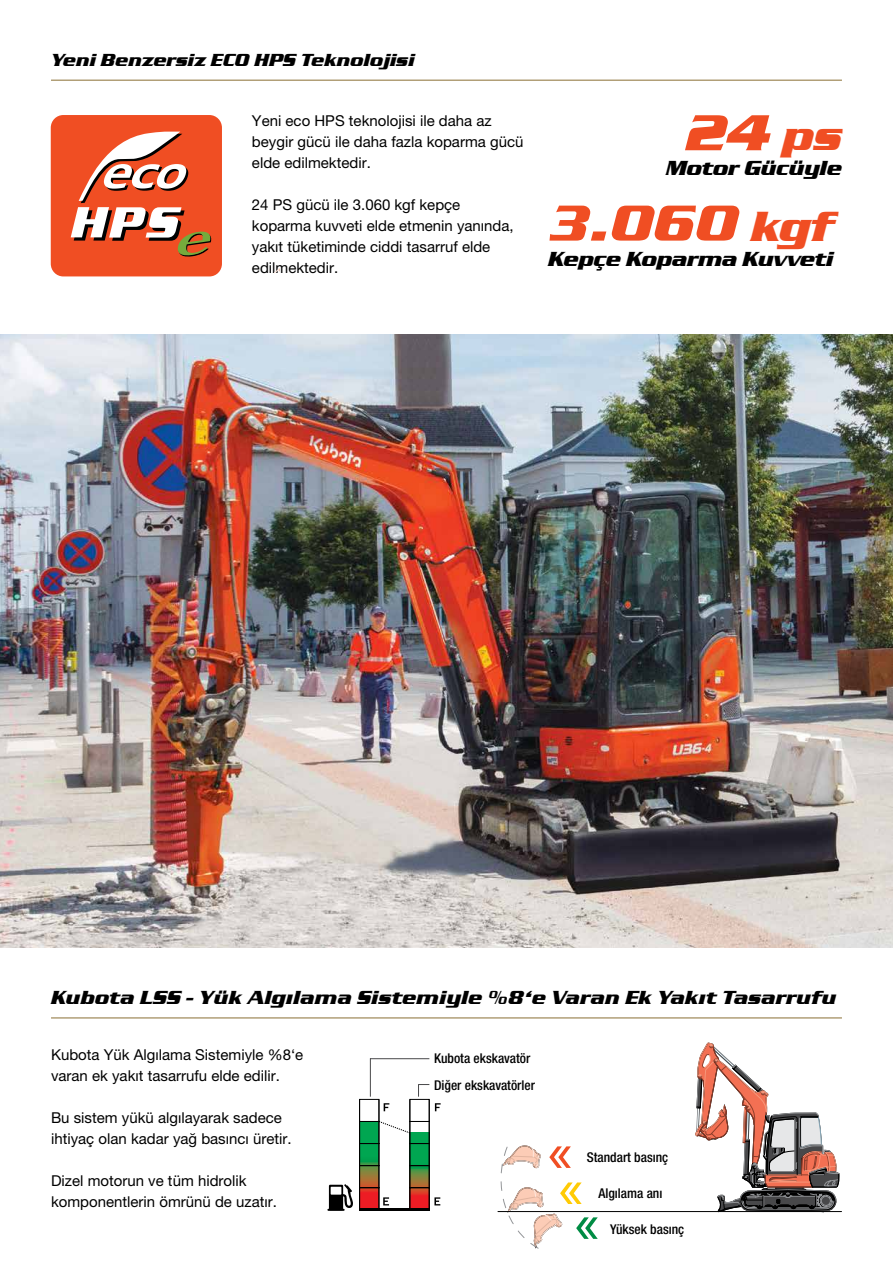
<style>
.page{position:relative;width:893px;height:1263px;background:#fff}
.page>*{position:absolute;margin:0;border:0;box-sizing:border-box;transform-origin:0 0}
.t1{font:italic 700 52.5px "Serpentine D";color:#f04e23}
.t2{font:italic 700 21px "Serpentine D";color:#000}
.t3{font:italic 700 19.5px "Serpentine D";letter-spacing:.02em;color:#000}
.t4{font:italic 700 18px "Serpentine D";letter-spacing:.01em;color:#000}
.t5{font:15px/21px "Helvetica Neue LT Pro";color:#000}
.t6{font:500 condensed 13.5px "Helvetica Neue LT Pro";color:#000}
.s1{font-size:43.5px}
</style>
<div class="page">
<img style="left:0;top:335px;width:893px;height:612px">
<hr style="left:370px;top:1058px;width:1px;height:39px;background:#48484a">
<hr style="left:370px;top:1058px;width:59px;height:1px;background:#48484a">
<svg style="left:327px;top:1184px;width:26px;height:27px"></svg>
<hr style="left:359px;top:1208px;width:71px;height:3px;background:#000">
<svg style="left:359px;top:1084px;width:82px;height:124px"></svg>
<hr style="left:51px;top:1017px;width:791px;height:1px;background:#8a6f34">
<hr style="left:498px;top:1211px;width:343px;height:1px;background:#000">
<svg style="left:497px;top:1043px;width:342px;height:206px"></svg>
<hr style="left:51px;top:80px;width:791px;height:1px;background:#8a6f34">
<svg style="left:274px;top:269px;width:6px;height:4px"></svg>
<div style="left:51px;top:115px;width:171px;height:161px;background:#f04e23;border-radius:13px"></div>
<svg style="left:71px;top:132px;width:141px;height:125px"></svg>
<p class="t4" style="left:51px;top:50px;width:365px">Yeni Benzersiz ECO HPS Teknolojisi</p>
<p class="t5" style="left:252px;top:110px;width:273px">Yeni eco HPS teknolojisi ile daha az beygir gücü ile daha fazla koparma gücü elde edilmektedir.</p>
<p class="t5" style="left:252px;top:194px;width:263px">24 PS gücü ile 3.060 kgf kepçe koparma kuvveti elde etmenin yanında, yakıt tüketiminde ciddi tasarruf elde edilmektedir.</p>
<h1 class="t1" style="left:685px;top:103px;width:158px">24 <span class="s1">ps</span></h1>
<h2 class="t2" style="left:666px;top:157px;width:177px">Motor Gücüyle</h2>
<h1 class="t1" style="left:548px;top:193px;width:286px">3.060 <span class="s1">kgf</span></h1>
<h2 class="t2" style="left:548px;top:247px;width:287px">Kepçe Koparma Kuvveti</h2>
<h3 class="t3" style="left:51px;top:986px;width:787px">Kubota LSS - Yük Algılama Sistemiyle %8‘e Varan Ek Yakıt Tasarrufu</h3>
<p class="t5" style="left:51px;top:1044px;width:254px">Kubota Yük Algılama Sistemiyle %8‘e varan ek yakıt tasarrufu elde edilir.</p>
<p class="t5" style="left:51px;top:1107px;width:242px">Bu sistem yükü algılayarak sadece ihtiyaç olan kadar yağ basıncı üretir.</p>
<p class="t5" style="left:51px;top:1170px;width:227px">Dizel motorun ve tüm hidrolik komponentlerin ömrünü de uzatır.</p>
<p class="t6" style="left:434px;top:1050px;width:98px">Kubota ekskavatör</p>
<p class="t6" style="left:434px;top:1077px;width:103px">Diğer ekskavatörler</p>
<p class="t6" style="left:587px;top:1149px;width:83px">Standart basınç</p>
<p class="t6" style="left:598px;top:1185px;width:65px">Algılama anı</p>
<p class="t6" style="left:610px;top:1221px;width:76px">Yüksek basınç</p>
</div>
